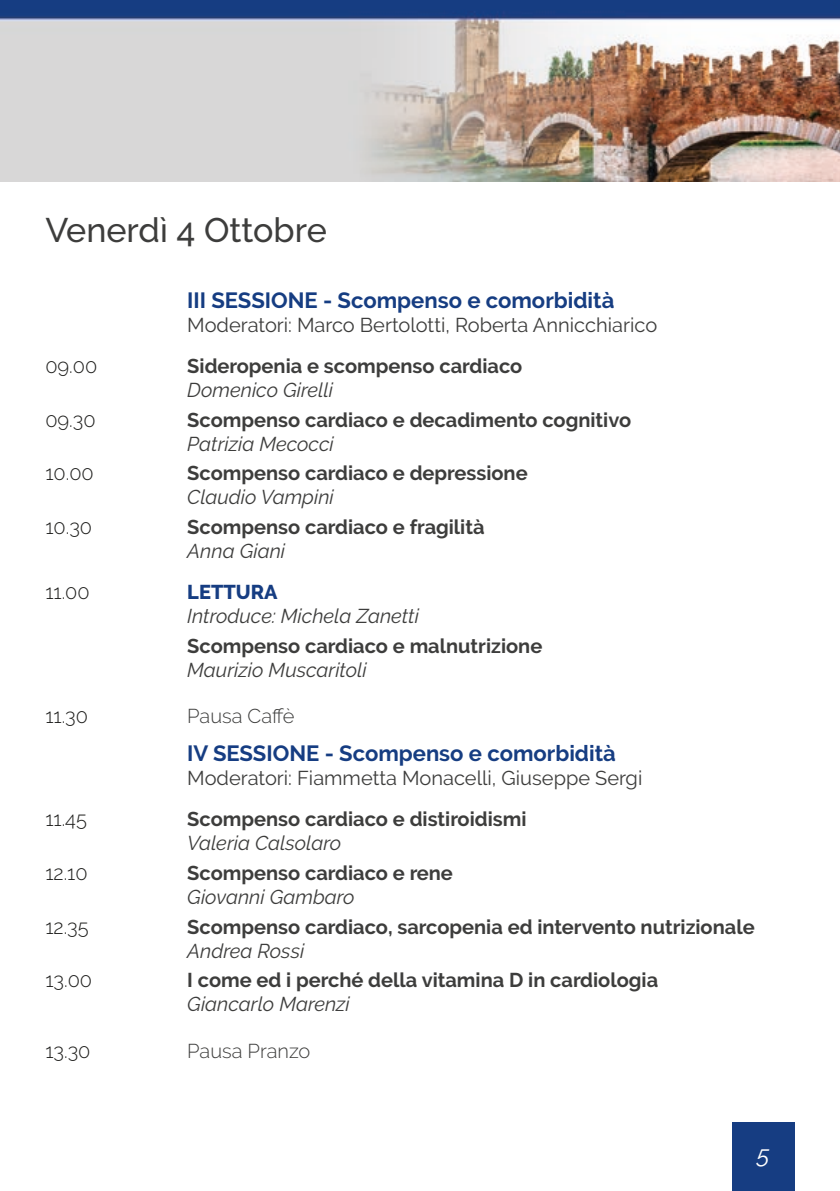
<style>
.page{position:relative;width:840px;height:1191px;background:#fff}
.page>*{position:absolute;margin:0;border:0;box-sizing:border-box;transform-origin:0 0}
.t1{font:500 34px "Raleway";color:#3d3d3c}
.t2{font:italic 24px "Raleway";color:#fff}
.t3{font:700 22px "Raleway";color:#163d82}
.t4{font:700 20px "Raleway";color:#3d3d3c}
.t5{font:italic 20px "Raleway";color:#3d3d3c}
.t6{font:20px "Raleway";color:#3d3d3c}
.t7{font:300 20px "Raleway";color:#1d1d1b}
.t8{font:300 20px "Raleway";color:#3d3d3c}
.t9{font:800 20px "Raleway";color:#163d82}
</style>
<div class="page">
<div style="left:731px;top:1123px;width:63px;height:68px;background:#163d82"></div>
<img style="left:0;top:0;width:839px;height:181px">
<h1 class="t1" style="left:45px;top:210px;width:283px">Venerdì 4 Ottobre</h1>
<p class="t3" style="left:187px;top:288px;width:428px">III SESSIONE - Scompenso e comorbidità</p>
<p class="t6" style="left:187px;top:313px;width:471px">Moderatori: Marco Bertolotti, Roberta Annicchiarico</p>
<p class="t7" style="left:45px;top:354px;width:53px">09.00</p>
<p class="t4" style="left:187px;top:354px;width:336px">Sideropenia e scompenso cardiaco</p>
<p class="t5" style="left:187px;top:378px;width:147px">Domenico Girelli</p>
<p class="t7" style="left:45px;top:408px;width:52px">09.30</p>
<p class="t4" style="left:187px;top:408px;width:445px">Scompenso cardiaco e decadimento cognitivo</p>
<p class="t5" style="left:187px;top:432px;width:148px">Patrizia Mecocci</p>
<p class="t7" style="left:45px;top:461px;width:50px">10.00</p>
<p class="t4" style="left:187px;top:462px;width:342px">Scompenso cardiaco e depressione</p>
<p class="t5" style="left:187px;top:485px;width:148px">Claudio Vampini</p>
<p class="t7" style="left:45px;top:515px;width:48px">10.30</p>
<p class="t4" style="left:187px;top:515px;width:298px">Scompenso cardiaco e fragilità</p>
<p class="t5" style="left:187px;top:539px;width:99px">Anna Giani</p>
<p class="t7" style="left:45px;top:580px;width:46px">11.00</p>
<p class="t9" style="left:187px;top:580px;width:92px">LETTURA</p>
<p class="t5" style="left:187px;top:604px;width:233px">Introduce: Michela Zanetti</p>
<p class="t4" style="left:187px;top:634px;width:356px">Scompenso cardiaco e malnutrizione</p>
<p class="t5" style="left:187px;top:658px;width:181px">Maurizio Muscaritoli</p>
<p class="t7" style="left:45px;top:704px;width:44px">11.30</p>
<p class="t8" style="left:187px;top:704px;width:109px">Pausa Caffè</p>
<p class="t3" style="left:187px;top:741px;width:430px">IV SESSIONE - Scompenso e comorbidità</p>
<p class="t6" style="left:187px;top:766px;width:456px">Moderatori: Fiammetta Monacelli, Giuseppe Sergi</p>
<p class="t7" style="left:45px;top:807px;width:43px">11.45</p>
<p class="t4" style="left:187px;top:807px;width:340px">Scompenso cardiaco e distiroidismi</p>
<p class="t5" style="left:187px;top:831px;width:155px">Valeria Calsolaro</p>
<p class="t7" style="left:45px;top:861px;width:44px">12.10</p>
<p class="t4" style="left:187px;top:861px;width:267px">Scompenso cardiaco e rene</p>
<p class="t5" style="left:187px;top:885px;width:169px">Giovanni Gambaro</p>
<p class="t7" style="left:45px;top:915px;width:45px">12.35</p>
<p class="t4" style="left:187px;top:915px;width:568px">Scompenso cardiaco, sarcopenia ed intervento nutrizionale</p>
<p class="t5" style="left:187px;top:939px;width:118px">Andrea Rossi</p>
<p class="t7" style="left:45px;top:968px;width:48px">13.00</p>
<p class="t4" style="left:187px;top:968px;width:472px">I come ed i perché della vitamina D in cardiologia</p>
<p class="t5" style="left:187px;top:992px;width:164px">Giancarlo Marenzi</p>
<p class="t7" style="left:45px;top:1039px;width:47px">13.30</p>
<p class="t8" style="left:187px;top:1039px;width:125px">Pausa Pranzo</p>
<p class="t2" style="left:756px;top:1140px;width:14px">5</p>
</div>
